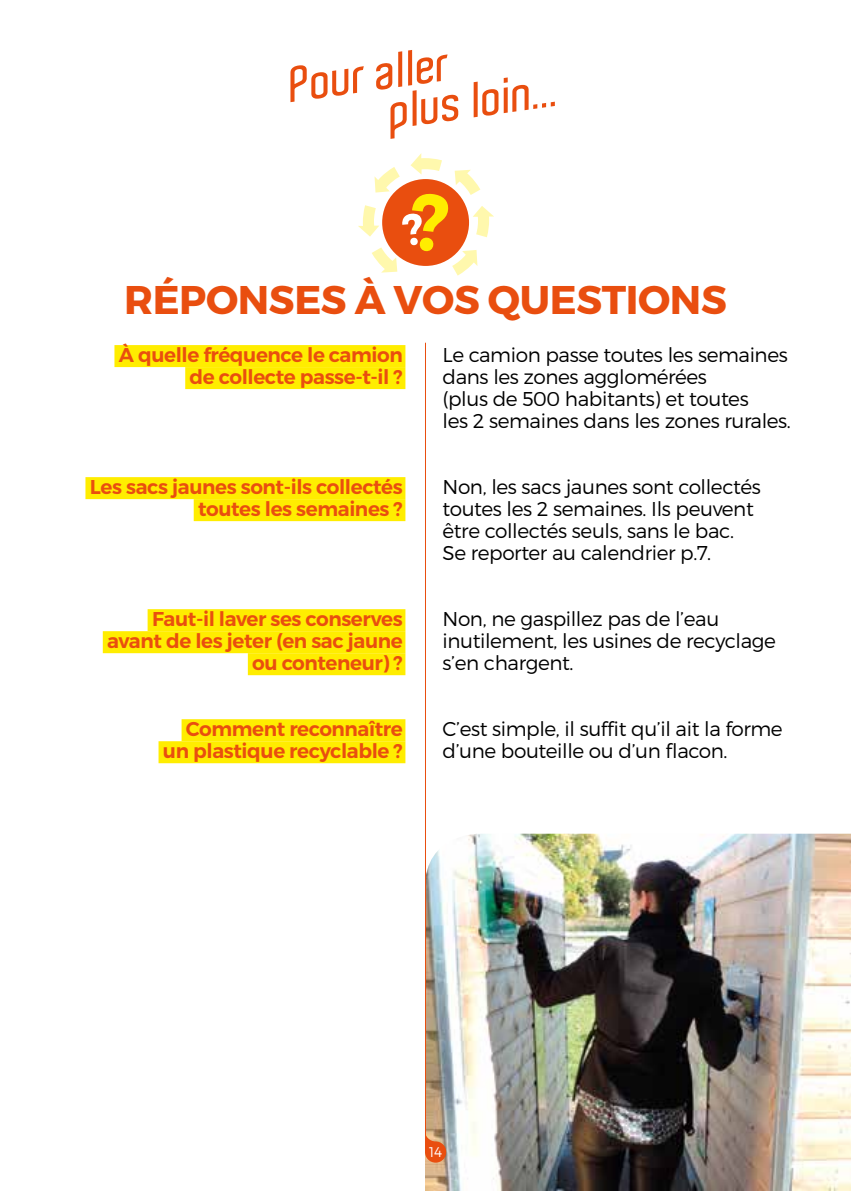
<style>
.page{position:relative;width:851px;height:1191px;background:#fff}
.page>*{position:absolute;margin:0;border:0;box-sizing:border-box;transform-origin:0 0}
.t1{font:600 48px/40.6px "Aldo";color:#e94e0f}
.t2{font:700 40px "Montserrat";letter-spacing:-.01em;color:#e94e0f}
.t3{font:300 20px/22px "Montserrat";letter-spacing:-.02em;color:#000}
.t4{font:600 20px/22px "Montserrat";letter-spacing:-.02em;color:#e94e0f;text-align:right}
.t5{font:300 14px "Montserrat";color:#fff}
</style>
<div class="page">
<svg style="left:358px;top:153px;width:136px;height:123px"></svg>
<img style="left:425px;top:833px;width:425px;height:358px">
<div style="left:114px;top:345px;width:291px;height:22px;background:#ffed00"></div>
<div style="left:185px;top:367px;width:220px;height:22px;background:#ffed00"></div>
<div style="left:85px;top:477px;width:320px;height:22px;background:#ffed00"></div>
<div style="left:194px;top:499px;width:211px;height:22px;background:#ffed00"></div>
<div style="left:148px;top:609px;width:257px;height:22px;background:#ffed00"></div>
<div style="left:103px;top:631px;width:302px;height:22px;background:#ffed00"></div>
<div style="left:248px;top:653px;width:157px;height:22px;background:#ffed00"></div>
<div style="left:181px;top:719px;width:224px;height:22px;background:#ffed00"></div>
<div style="left:158px;top:741px;width:247px;height:22px;background:#ffed00"></div>
<hr style="left:425px;top:343px;width:1px;height:800px;background:#e94e0f">
<svg style="left:425px;top:1130px;width:21px;height:32px"></svg>
<h2 class="t1" style="left:379px;top:52px;width:172px;text-indent:-95px;rotate:-8deg">Pour aller<br>plus loin...</h2>
<h3 class="t2" style="left:124px;top:275px;width:604px">RÉPONSES À VOS QUESTIONS</h3>
<p class="t4" style="left:119px;top:344px;width:285px">À quelle fréquence le camion de collecte passe-t-il ?</p>
<p class="t3" style="left:442px;top:344px;width:350px">Le camion passe toutes les semaines dans les zones agglomérées<br>(plus de 500 habitants) et toutes<br>les 2 semaines dans les zones rurales.</p>
<p class="t4" style="left:90px;top:476px;width:314px">Les sacs jaunes sont-ils collectés toutes les semaines ?</p>
<p class="t3" style="left:442px;top:476px;width:320px">Non, les sacs jaunes sont collectés toutes les 2 semaines. Ils peuvent être collectés seuls, sans le bac.<br>Se reporter au calendrier p.7.</p>
<p class="t4" style="left:107px;top:608px;width:297px">Faut-il laver ses conserves avant de les jeter (en sac jaune ou conteneur) ?</p>
<p class="t3" style="left:442px;top:608px;width:335px">Non, ne gaspillez pas de l’eau inutilement, les usines de recyclage s’en chargent.</p>
<p class="t4" style="left:163px;top:718px;width:241px">Comment reconnaître un plastique recyclable ?</p>
<p class="t3" style="left:442px;top:718px;width:342px">C’est simple, il suffit qu’il ait la forme d’une bouteille ou d’un flacon.</p>
<p class="t5" style="left:429px;top:1143px;width:14px">14</p>
</div>
